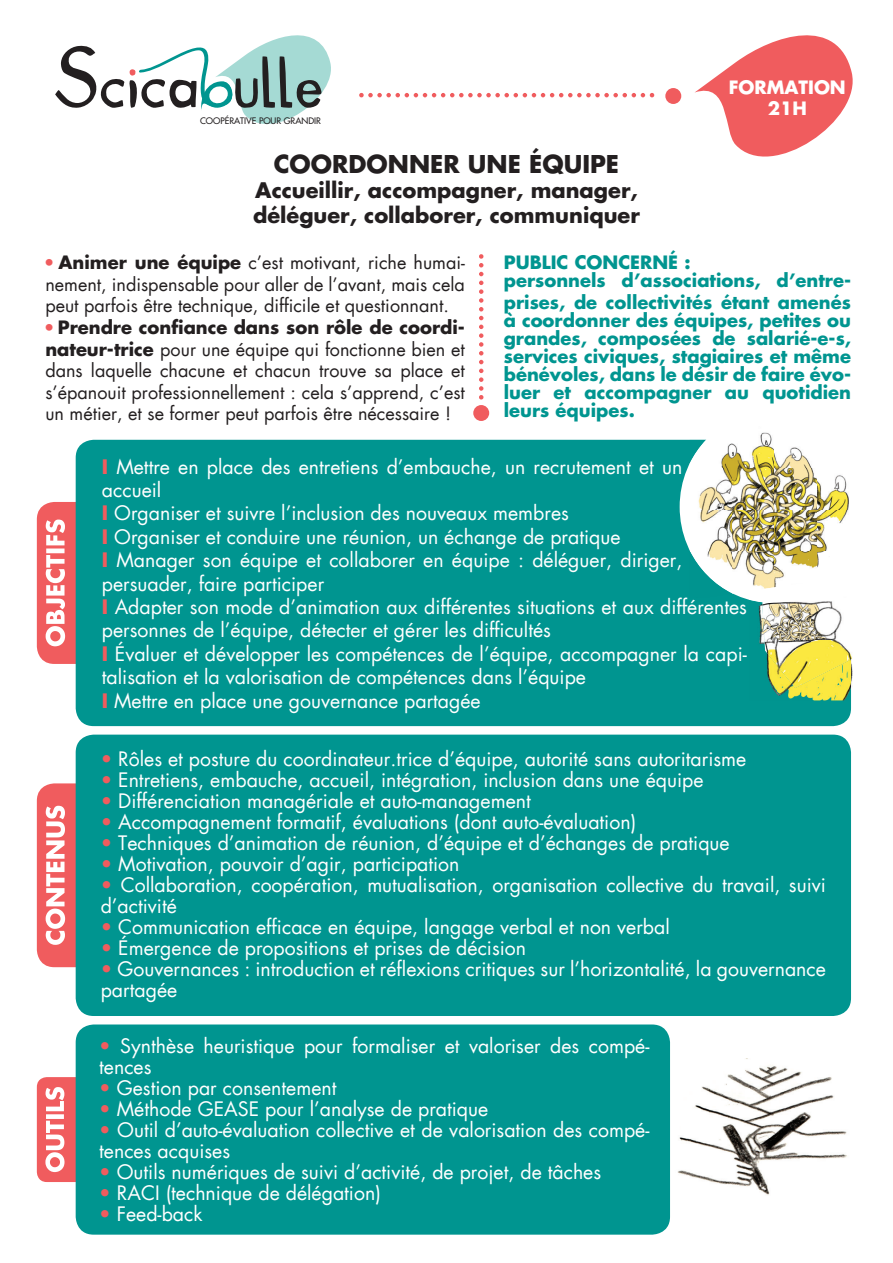
<style>
.page{position:relative;width:893px;height:1263px;background:#fff}
.page>*{position:absolute;margin:0;border:0;box-sizing:border-box;transform-origin:0 0}
.t1{font:700 24px "Futura";color:#231f20}
.t2{font:700 21px/25.2px "Futura";color:#231f20}
.t3{font:19.5px/23.4px "Futura";color:#fff}
.t4{font:18px/21.6px "Futura";color:#231f20;text-align:justify}
.t5{font:700 18px/18px "Futura";color:#009590}
.t6{font:700 18px/21px "Futura";color:#fff;text-align:center}
.t7{font:8.7px "Futura";color:#231f20}
.s1{font-family:"Futura Std";font-weight:700;font-stretch:condensed;color:#f05c5e}
.s2{font-weight:700}
.s3{font-weight:700;color:#f05c5e}
.s4{color:#f05c5e}
</style>
<div class="page">
<div style="left:37px;top:502px;width:303px;height:162px;background:#f05c5e;border-radius:17px"></div>
<svg style="left:46px;top:519px;width:19px;height:127px"></svg>
<div style="left:76px;top:440px;width:775px;height:286px;background:#009590;border-radius:18px"></div>
<div style="left:473px;top:405px;width:16px;height:16px;background:#f05c5e;border-radius:50%"></div>
<div style="left:665px;top:88px;width:16px;height:16px;background:#f05c5e;border-radius:50%"></div>
<svg style="left:55px;top:35px;width:276px;height:89px"></svg>
<svg style="left:479px;top:254px;width:4px;height:145px"></svg>
<svg style="left:359px;top:93px;width:295px;height:4px"></svg>
<svg style="left:695px;top:35px;width:158px;height:122px"></svg>
<div style="left:37px;top:783px;width:303px;height:184px;background:#f05c5e;border-radius:17px"></div>
<svg style="left:46px;top:806px;width:19px;height:139px"></svg>
<div style="left:76px;top:735px;width:775px;height:281px;background:#009590;border-radius:18px"></div>
<div style="left:37px;top:1077px;width:173px;height:105px;background:#f05c5e;border-radius:10px"></div>
<svg style="left:45px;top:1087px;width:20px;height:85px"></svg>
<div style="left:76px;top:1024px;width:594px;height:210px;background:#009590;border-radius:18px"></div>
<svg style="left:815px;top:582px;width:36px;height:11px"></svg>
<div style="left:680px;top:411px;width:185px;height:192px;background:#fff;border-radius:50%"></div>
<img style="left:690px;top:432px;width:161px;height:120px">
<img style="left:690px;top:552px;width:85px;height:42px">
<img style="left:775px;top:552px;width:42px;height:35px">
<img style="left:817px;top:552px;width:34px;height:30px">
<img style="left:758px;top:604px;width:4px;height:40px">
<img style="left:772px;top:688px;width:28px;height:11px">
<img style="left:800px;top:680px;width:51px;height:20px">
<img style="left:762px;top:593px;width:89px;height:47px">
<img style="left:762px;top:640px;width:50px;height:48px">
<img style="left:812px;top:640px;width:41px;height:40px">
<img style="left:749px;top:593px;width:65px;height:10px">
<img style="left:677px;top:1065px;width:170px;height:130px">
<p class="t6" style="left:729px;top:78px;width:118px">FORMATION<br>21H</p>
<p class="t7" style="left:200px;top:117px;width:122px">COOPÉRATIVE POUR GRANDIR</p>
<p class="t1" style="left:274px;top:155px;width:347px">COORDONNER UNE ÉQUIPE</p>
<p class="t2" style="left:253px;top:179px;width:388px">Accueillir, accompagner, manager, déléguer, collaborer, communiquer</p>
<p class="t4" style="left:45px;top:253px;width:421px"><span class="s1">•</span> <span class="s2">Animer une équipe</span> c’est motivant, riche humai&shy;nement, indispensable pour aller de l’avant, mais cela peut parfois être technique, difficile et questionnant.</p>
<p class="t4" style="left:45px;top:318px;width:421px"><span class="s1">•</span> <span class="s2">Prendre confiance dans son rôle de coordi&shy;nateur-trice</span> pour une équipe qui fonctionne bien et dans laquelle chacune et chacun trouve sa place et s’épanouit professionnellement : cela s’apprend, c’est un métier, et se former peut parfois être nécessaire !</p>
<p class="t5" style="left:504px;top:255px;width:349px">PUBLIC CONCERNÉ :<br>personnels d’associations, d’entre-</p>
<p class="t5" style="left:504px;top:294px;width:349px;text-align:justify">prises, de collectivités étant amenés à coordonner des équipes, petites ou grandes, composées de salarié-e-s, services civiques, stagiaires et même bénévoles, dans le désir de faire évo&shy;luer et accompagner au quotidien leurs équipes.</p>
<p class="t3" style="left:102px;top:456px;width:647px"><span class="s3">I</span> Mettre en place des entretiens d’embauche, un recrutement et un<br>accueil<br><span class="s3">I</span> Organiser et suivre l’inclusion des nouveaux membres<br><span class="s3">I</span> Organiser et conduire une réunion, un échange de pratique<br><span class="s3">I</span> Manager son équipe et collaborer en équipe : déléguer, diriger, persuader, faire participer<br><span class="s3">I</span> Adapter son mode d’animation aux différentes situations et aux diff rentes personnes de l’équipe, détecter et gérer les difficultés<br><span class="s3">I</span> Évaluer et développer les compétences de l’équipe, accompagner la capi&shy;talisation et la valorisation de compétences dans l’équipe<br><span class="s3">I</span> Mettre en place une gouvernance partagée</p>
<p class="t3" style="left:687px;top:597px;width:12px">é</p>
<p class="t3" style="left:101px;top:748px;width:647px"><span class="s4">•</span> Rôles et posture du coordinateur.trice d’équipe, autorité sans autoritarisme</p>
<p class="t3" style="left:101px;top:769px;width:604px"><span class="s4">•</span> Entretiens, embauche, accueil, intégration, inclusion dans une équipe</p>
<p class="t3" style="left:101px;top:790px;width:431px"><span class="s4">•</span> Différenciation managériale et auto-management</p>
<p class="t3" style="left:101px;top:811px;width:537px"><span class="s4">•</span> Accompagnement formatif, évaluations (dont auto-évaluation)</p>
<p class="t3" style="left:101px;top:832px;width:630px"><span class="s4">•</span> Techniques d’animation de réunion, d’équipe et d’échanges de pratique</p>
<p class="t3" style="left:101px;top:853px;width:360px"><span class="s4">•</span> Motivation, pouvoir d’agir, participation</p>
<p class="t3" style="left:101px;top:876px;width:727px;line-height:21px"><span class="s4">•</span> Collaboration, coopération, mutualisation, organisation collective du travail, suivi d’activité</p>
<p class="t3" style="left:101px;top:916px;width:571px"><span class="s4">•</span> Communication efficace en équipe, langage verbal et non verbal</p>
<p class="t3" style="left:101px;top:937px;width:427px"><span class="s4">•</span> Émergence de propositions et prises de décision</p>
<p class="t3" style="left:101px;top:960px;width:727px;line-height:21px"><span class="s4">•</span> Gouvernances : introduction et réflexions critiques sur l’horizontalité, la gouvernance partagée</p>
<p class="t3" style="left:99px;top:1037px;width:552px;line-height:21px"><span class="s4">•</span> Synthèse heuristique pour formaliser et valoriser des compé&shy;tences</p>
<p class="t3" style="left:99px;top:1077px;width:239px"><span class="s4">•</span> Gestion par consentement</p>
<p class="t3" style="left:99px;top:1098px;width:391px"><span class="s4">•</span> Méthode GEASE pour l’analyse de pratique</p>
<p class="t3" style="left:99px;top:1121px;width:552px;line-height:21px"><span class="s4">•</span> Outil d’auto-évaluation collective et de valorisation des compé&shy;tences acquises</p>
<p class="t3" style="left:99px;top:1161px;width:503px"><span class="s4">•</span> Outils numériques de suivi d’activité, de projet, de tâches</p>
<p class="t3" style="left:99px;top:1182px;width:283px"><span class="s4">•</span> RACI (technique de délégation)</p>
<p class="t3" style="left:99px;top:1203px;width:105px"><span class="s4">•</span> Feed-back</p>
</div>
